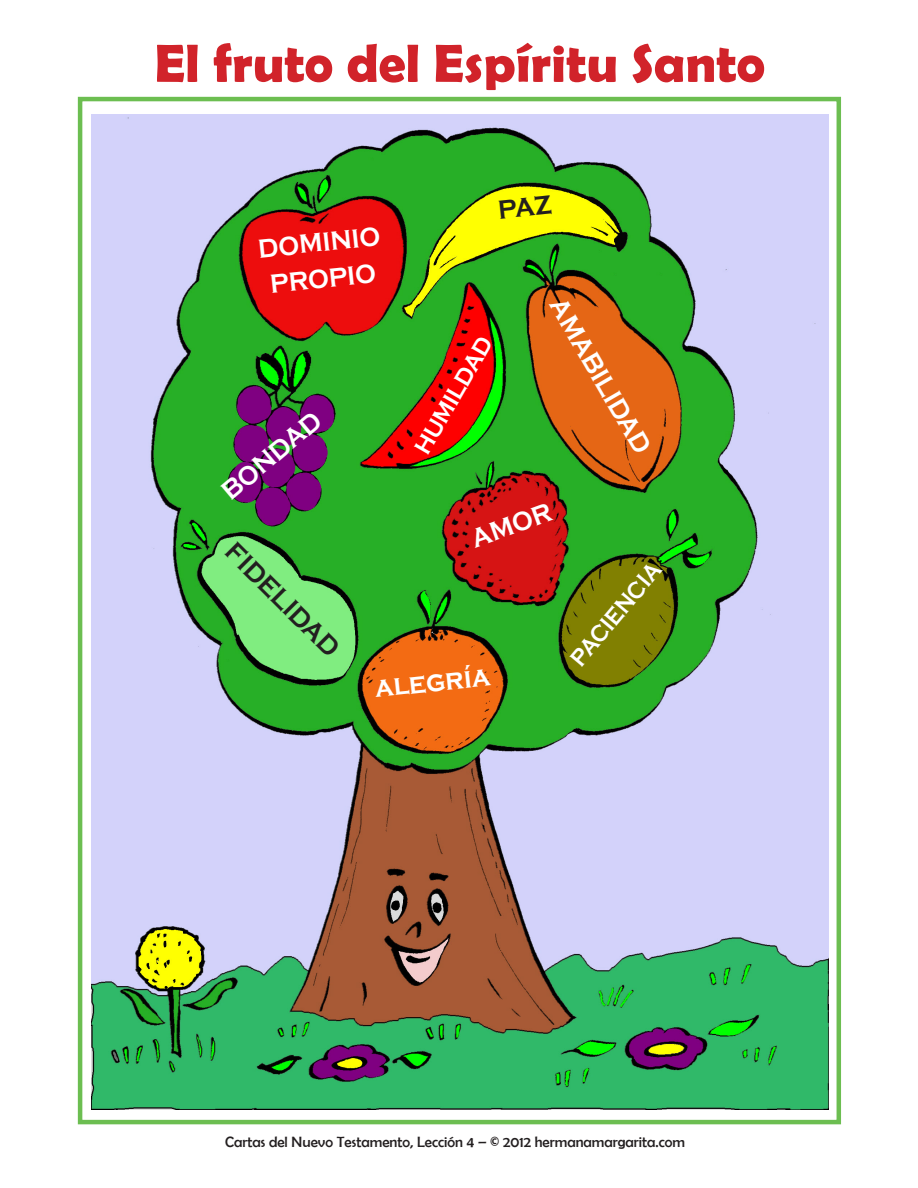
<style>
.page{position:relative;width:918px;height:1188px;background:#fff}
.page>*{position:absolute;margin:0;border:0;box-sizing:border-box;transform-origin:0 0}
.t1{font:700 54px "Berlin Sans FB Demi";color:#d1232a}
.List{font:700 30px "Copperplate Gothic";color:#fff;scale:.9 1}
.List-2{font:700 27px "Copperplate Gothic";color:#fff;scale:.9 1}
.List-3{font:700 27px "Copperplate Gothic";color:#231f20;scale:.9 1}
.List-4{font:700 24px "Copperplate Gothic";color:#fff;scale:.85 1}
.List-5{font:700 24px "Copperplate Gothic";color:#fff;scale:.9 1}
.t2{font:15px "Berlin Sans FB";color:#231f20}
</style>
<div class="page">
<img style="left:92px;top:115px;width:736px;height:994px">
<div style="left:78px;top:97px;width:763px;height:1027px;border:4px solid #6cbe51"></div>
<svg style="left:499px;top:194px;width:53px;height:24px"></svg>
<p class="t1" style="left:155px;top:32px;width:612px">El fruto del Espíritu Santo</p>
<p class="List-2" style="left:257px;top:234px;width:138px;rotate:-6deg">DOMINIO</p>
<p class="List-2" style="left:269px;top:270px;width:119px;rotate:-6deg">PROPIO</p>
<p class="List-2" style="left:216px;top:483px;width:136px;rotate:-40deg">BONDAD</p>
<p class="List-5" style="left:409px;top:446px;width:148px;rotate:-60deg">HUMILDAD</p>
<p class="List-2" style="left:570px;top:293px;width:196px;rotate:60deg">AMABILIDAD</p>
<p class="List-3" style="left:241px;top:537px;width:167px;rotate:45deg">FIDELIDAD</p>
<p class="List-2" style="left:467px;top:526px;width:94px;rotate:-20deg">AMOR</p>
<p class="List" style="left:373px;top:671px;width:130px;rotate:-6deg">alegría</p>
<p class="List-4" style="left:565px;top:654px;width:151px;rotate:-50deg">PACIENCIA</p>
<p class="t2" style="left:225px;top:1134px;width:461px">Cartas del Nuevo Testamento, Lección 4 – © 2012 hermanamargarita.com</p>
</div>
